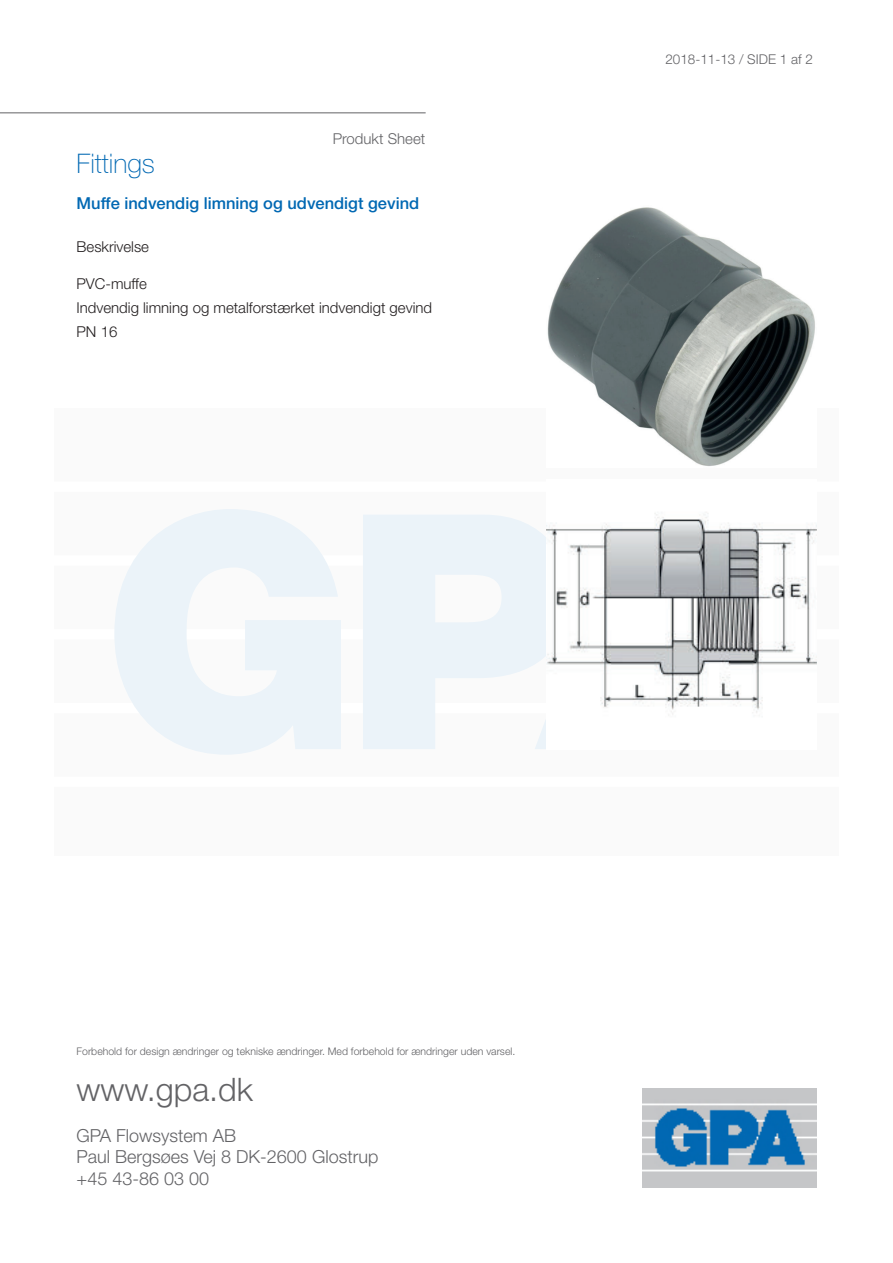
<style>
.page{position:relative;width:893px;height:1263px;background:#fff}
.page>*{position:absolute;margin:0;border:0;box-sizing:border-box;transform-origin:0 0}
.t1{font:300 32.4px "Helvetica Neue LT Std";color:#636366}
.t2{font:100 27px "Helvetica Neue LT Std";color:#0168b3}
.t3{font:300 18px/21.6px "Helvetica Neue LT Std";color:#636366}
.t4{font:500 16.5px "Helvetica Neue LT Std";color:#0168b3}
.t5{font:300 15px/24px "Helvetica Neue LT Std";color:#231f20}
.t6{font:300 15px "Helvetica Neue LT Std";color:#636366}
.t7{font:300 13.5px "Helvetica Neue LT Std";color:#636366}
.t8{font:300 10.5px "Helvetica Neue LT Std";color:#636366}
</style>
<div class="page">
<div style="left:54px;top:408px;width:785px;height:447px;background:#fafafa"></div>
<div style="left:54px;top:777px;width:785px;height:10px;background:#fff"></div>
<div style="left:54px;top:703px;width:785px;height:10px;background:#fff"></div>
<div style="left:54px;top:629px;width:785px;height:10px;background:#fff"></div>
<div style="left:54px;top:555px;width:785px;height:11px;background:#fff"></div>
<div style="left:54px;top:482px;width:785px;height:10px;background:#fff"></div>
<svg style="left:114px;top:509px;width:227px;height:246px;fill:#ebf3f9"></svg>
<svg style="left:363px;top:515px;width:172px;height:234px;fill:#ebf3f9"></svg>
<svg style="left:535px;top:529px;width:11px;height:220px;fill:#ebf3f9"></svg>
<hr style="left:0;top:112px;width:426px;height:1px;background:#636366">
<img style="left:643px;top:1088px;width:173px;height:99px">
<img style="left:547px;top:207px;width:268px;height:259px">
<img style="left:546px;top:517px;width:270px;height:196px">
<h3 class="t6" style="left:333px;top:129px;width:94px">Produkt Sheet</h3>
<h2 class="t2" style="left:77px;top:148px;width:80px">Fittings</h2>
<h3 class="t4" style="left:77px;top:193px;width:344px">Muffe indvendig limning og udvendigt gevind</h3>
<h3 class="t5" style="left:77px;top:235px;width:74px">Beskrivelse</h3>
<h3 class="t5" style="left:77px;top:271px;width:357px">PVC-muffe<br>Indvendig limning og metalforstærket indvendigt gevind<br>PN 16</h3>
<p class="t7" style="left:665px;top:51px;width:149px">2018-11-13 / SIDE 1 af 2</p>
<p class="t8" style="left:77px;top:1045px;width:440px">Forbehold for design ændringer og tekniske ændringer. Med forbehold for ændringer uden varsel.</p>
<h1 class="t1" style="left:77px;top:1069px;width:178px">www.gpa.dk</h1>
<h3 class="t3" style="left:77px;top:1124px;width:303px">GPA Flowsystem AB<br>Paul Bergsøes Vej 8 DK-2600 Glostrup +45 43-86 03 00</h3>
</div>
